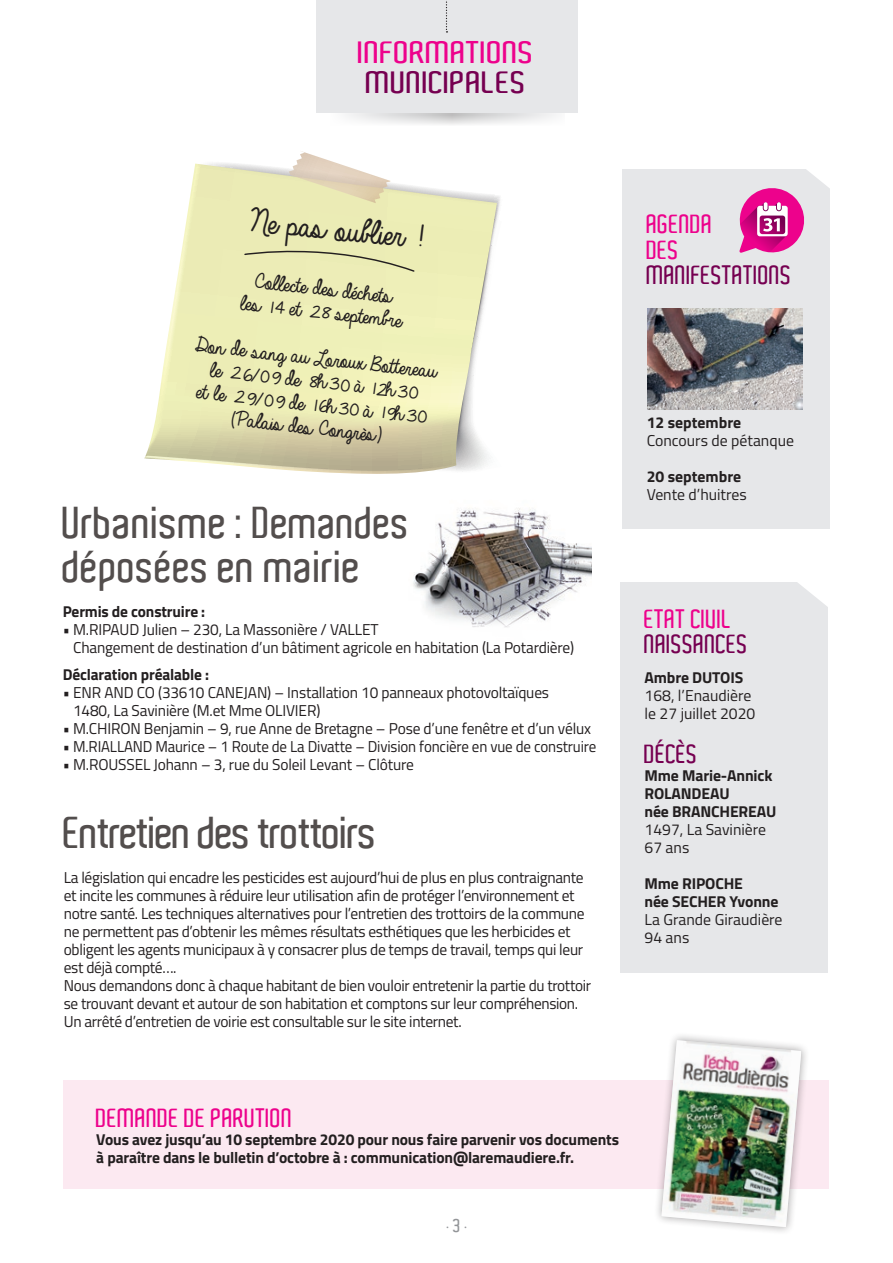
<style>
.page{position:relative;width:893px;height:1263px;background:#fff}
.page>*{position:absolute;margin:0;border:0;box-sizing:border-box;transform-origin:0 0}
.t1{font:600 43.5px/43.5px "Aldo";color:#534e4d}
.t2{font:600 43.5px "Aldo";letter-spacing:-.03em;color:#534e4d}
.t3{font:35.55px "Always In My Heart";color:#231f20}
.t4{font:600 30px "Aldo";color:#ed028c;scale:1.2 1}
.t5{font:600 30px "Aldo";color:#760051;scale:1.2 1}
.t6{font:600 25.5px/25.5px "Aldo";color:#ed028c}
.t7{font:600 25.5px "Aldo";color:#760051}
.t8{font:23.25px/23.2px "Always In My Heart";color:#231f20;text-align:center}
.t9{font:15.75px/18px "Titillium";letter-spacing:-.02em;color:#231f20}
.t10{font:700 15.75px/18px "Titillium";letter-spacing:-.01em;color:#231f20}
.t11{font:15.75px/18px "Titillium";color:#231f20}
.t12{font:600 10.5px "Aldo";color:#939598}
.s1{font-size:18px}
</style>
<div class="page">
<div style="left:64px;top:1080px;width:765px;height:108px;background:#fce9f1"></div>
<svg style="left:346px;top:113px;width:210px;height:12px"></svg>
<div style="left:315px;top:0;width:262px;height:113px;background:#e6e7e9"></div>
<svg style="left:446px;top:1px;width:1px;height:32px"></svg>
<div style="left:653px;top:1032px;width:156px;height:203px;background:#231f20;opacity:.4"></div>
<img style="left:661px;top:1040px;width:140px;height:187px">
<svg style="left:144px;top:164px;width:353px;height:310px"></svg>
<svg style="left:289px;top:151px;width:102px;height:52px"></svg>
<svg style="left:243px;top:241px;width:173px;height:32px;background:#e2e2ae"></svg>
<div style="left:620px;top:582px;width:208px;height:390px;background:#e6e7e9"></div>
<svg style="left:777px;top:523px;width:53px;height:84px"></svg>
<img style="left:413px;top:508px;width:179px;height:119px">
<div style="left:622px;top:169px;width:207px;height:359px;background:#e6e7e9"></div>
<svg style="left:739px;top:169px;width:91px;height:86px"></svg>
<img style="left:647px;top:308px;width:155px;height:102px">
<h3 class="t4" style="left:358px;top:35px;width:148px">INFORMATIONS</h3>
<h3 class="t5" style="left:366px;top:65px;width:135px">MUNICIPALES</h3>
<h2 class="t3" style="left:246px;top:202px;width:172px;rotate:5deg">Ne pas oublier !</h2>
<h3 class="t8" style="left:240px;top:269px;width:163px;rotate:6deg">Collecte des déchets les 14 et 28 septembre</h3>
<h3 class="t8" style="left:192px;top:334px;width:244px;rotate:6deg">Don de sang au Loroux Bottereau le 26/09 de 8h30 à 12h30<br>et le 29/09 de 16h30 à 19h30 (Palais des Congrès)</h3>
<h1 class="t1" style="left:63px;top:501px;width:349px">Urbanisme : Demandes déposées en mairie</h1>
<p class="t10" style="left:63px;top:601px;width:144px">Permis de construire :</p>
<p class="t9" style="left:73px;top:620px;width:503px;text-indent:-10px">• M.RIPAUD Julien – 230, La Massonière / VALLET<br>Changement de destination d’un bâtiment agricole en habitation (La Potardière)</p>
<p class="t10" style="left:63px;top:664px;width:148px">Déclaration préalable :</p>
<p class="t9" style="left:73px;top:683px;width:478px;text-indent:-10px">• ENR AND CO (33610 CANEJAN) – Installation 10 panneaux photovoltaïques<br>1480, La Savinière (M.et Mme OLIVIER)</p>
<p class="t9" style="left:63px;top:719px;width:530px">• M.CHIRON Benjamin – 9, rue Anne de Bretagne – Pose d’une fenêtre et d’un vélux</p>
<p class="t9" style="left:63px;top:737px;width:535px">• M.RIALLAND Maurice – 1 Route de La Divatte – Division foncière en vue de construire</p>
<p class="t9" style="left:63px;top:755px;width:353px">• M.ROUSSEL Johann – 3, rue du Soleil Levant – Clôture</p>
<h1 class="t2" style="left:64px;top:808px;width:316px">Entretien des trottoirs</h1>
<p class="t9" style="left:64px;top:867px;width:529px">La législation qui encadre les pesticides est aujourd’hui de plus en plus contraignante et incite les communes à réduire leur utilisation afin de protéger l’environnement et notre santé. Les techniques alternatives pour l’entretien des trottoirs de la commune ne permettent pas d’obtenir les mêmes résultats esthétiques que les herbicides et obligent les agents municipaux à y consacrer plus de temps de travail, temps qui leur est déjà compté….<br>Nous demandons donc à chaque habitant de bien vouloir entretenir la partie du trottoir se trouvant devant et autour de son habitation et comptons sur leur compréhension.<br>Un arrêté d’entretien de voirie est consultable sur le site internet.</p>
<h3 class="t6" style="left:647px;top:211px;width:68px">AGENDA<br>DES</h3>
<h3 class="t7" style="left:647px;top:261px;width:147px">MANIFESTATIONS</h3>
<p class="t10" style="left:647px;top:413px;width:96px">12 septembre</p>
<p class="t11" style="left:647px;top:431px;width:149px">Concours de pétanque</p>
<p class="t10" style="left:647px;top:467px;width:96px">20 septembre</p>
<p class="t11" style="left:647px;top:485px;width:102px">Vente d’huitres</p>
<h3 class="t6" style="left:644px;top:606px;width:89px">ETAT CIVIL</h3>
<h3 class="t7" style="left:644px;top:630px;width:105px">NAISSANCES</h3>
<p class="t10" style="left:644px;top:668px;width:100px">Ambre DUTOIS</p>
<p class="t11" style="left:644px;top:686px;width:112px">168, l’Enaudière le 27 juillet 2020</p>
<h3 class="t7" style="left:644px;top:739px;width:55px">DÉCÈS</h3>
<p class="t10" style="left:644px;top:765px;width:133px">Mme Marie-Annick<br>ROLANDEAU<br>née BRANCHEREAU</p>
<p class="t11" style="left:644px;top:819px;width:123px">1497, La Savinière<br>67 ans</p>
<p class="t10" style="left:644px;top:873px;width:135px">Mme RIPOCHE<br>née SECHER Yvonne</p>
<p class="t11" style="left:644px;top:909px;width:139px">La Grande Giraudière<br>94 ans</p>
<h3 class="t6" style="left:96px;top:1106px;width:198px">DEMANDE DE PARUTION</h3>
<p class="t10" style="left:96px;top:1130px;width:524px">Vous avez jusqu’au 10 septembre 2020 pour nous faire parvenir vos documents à paraître dans le bulletin d’octobre à : communication@laremaudiere.fr.</p>
<p class="t12" style="left:447px;top:1220px;width:22px">• <span class="s1">3</span> •</p>
</div>
